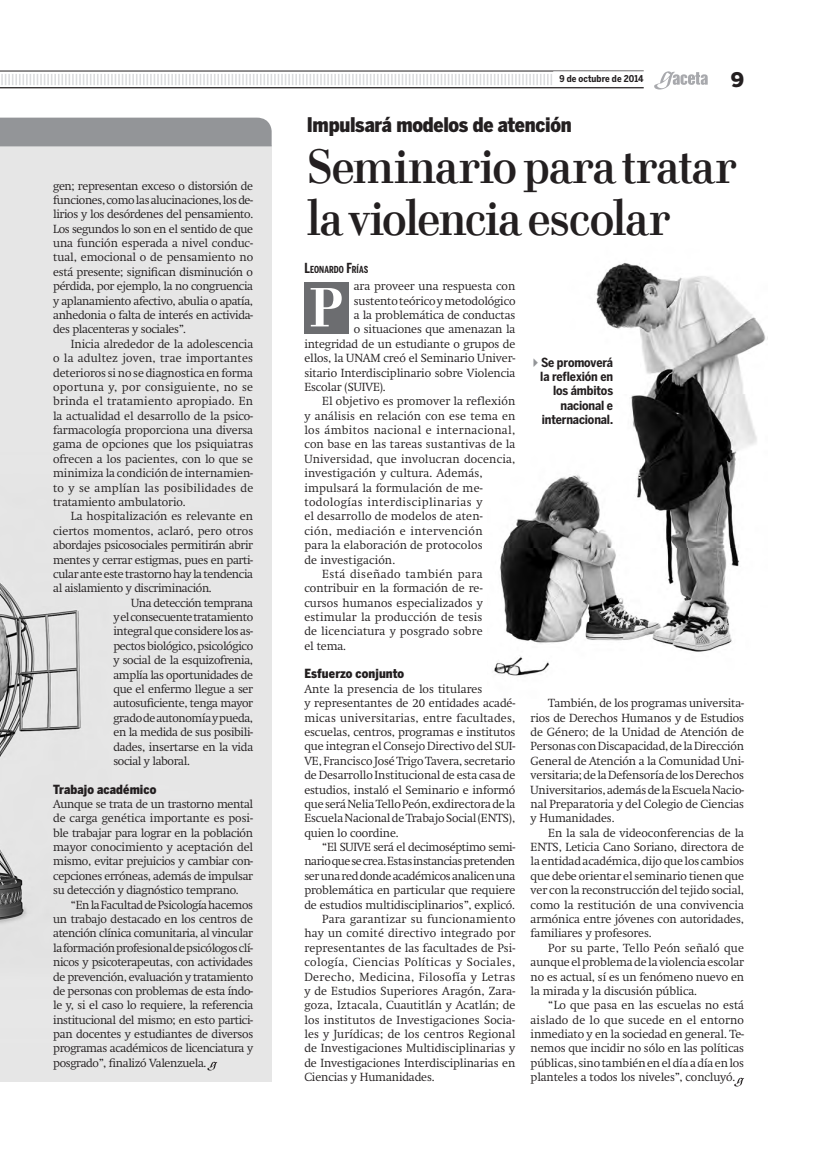
<style>
.page{position:relative;width:815px;height:1152px;background:#fff}
.page>*{position:absolute;margin:0;border:0;box-sizing:border-box;transform-origin:0 0}
._3_0_Tex_Cap_4{font:700 56.38px "Cellini TF";color:#fff}
._1_0_Cabeza_Principa{font:700 48.75px/51.2px "Cellini TF";letter-spacing:-.015em;color:#231f20;scale:.95 1}
._0_0_Balazo{font:900 condensed 20px "Benton Sans";letter-spacing:-.015em;color:#231f20}
.t1{font:900 20px "Benton Sans";color:#231f20}
.t2{font:700 condensed 12.5px/14.4px "Benton Sans";letter-spacing:-.01em;color:#231f20;text-align:right}
._3_0_Descanso{font:900 condensed 12.5px "Benton Sans";letter-spacing:.005em;color:#231f20}
._3_0_Texto{font:300 11.62px/14.4px "Swift";letter-spacing:-.01em;color:#231f20;text-align:justify}
._3_0_Texto-2{font:300 11.62px/14.4px "Swift";letter-spacing:.01em;color:#231f20}
._3_0_Tex_Cap_4-2{font:300 11.62px "Swift";letter-spacing:-.01em;color:#231f20}
._4_0_Crédito_nota{font:700 extra-condensed 9.62px "Benton Sans";letter-spacing:.005em;color:#231f20}
._9_0_Folio_Fecha{font:700 condensed 9.38px "Benton Sans";letter-spacing:.01em;color:#231f20}
.s1{font-size:13.75px}
</style>
<div class="page">
<hr style="left:0;top:71px;width:644px;height:1px;background:#231f20">
<hr style="left:0;top:87px;width:644px;height:1px;background:#231f20">
<svg style="left:654px;top:71px;width:54px;height:19px"></svg>
<div style="left:0;top:146px;width:272px;height:935px;background:#e6e6e6"></div>
<div style="left:553px;top:71px;width:97px;height:15px;background:#fff"></div>
<svg style="left:1px;top:74px;width:551px;height:11px"></svg>
<img style="left:494px;top:263px;width:272px;height:413px">
<div style="left:304px;top:282px;width:45px;height:51px;background:#6c6d70"></div>
<svg style="left:734px;top:1077px;width:10px;height:9px"></svg>
<div style="left:0;top:118px;width:272px;height:28px;background:#939598"></div>
<svg style="left:207px;top:1061px;width:10px;height:9px"></svg>
<svg style="left:534px;top:358px;width:4px;height:8px"></svg>
<p class="_3_0_Texto" style="left:53px;top:178px;width:202px">gen; representan exceso o distorsión de funciones, como las alucinaciones, los de&shy;lirios y los desórdenes del pensamiento.<br>Los segundos lo son en el sentido de que una función esperada a nivel conduc&shy;tual, emocional o de pensamiento no está presente; significan disminución o pérdida, por ejemplo, la no congruencia y aplanamiento afectivo, abulia o apatía, anhedonia o falta de interés en activida&shy;des placenteras y sociales”.</p>
<p class="_3_0_Texto" style="left:53px;top:337px;width:202px;text-indent:18px">Inicia alrededor de la adolescencia o la adultez joven, trae importantes deterioros si no se diagnostica en forma oportuna y, por consiguiente, no se brinda el tratamiento apropiado. En la actualidad el desarrollo de la psico&shy;farmacología proporciona una diversa gama de opciones que los psiquiatras ofrecen a los pacientes, con lo que se minimiza la condición de internamien&shy;to y se amplían las posibilidades de tratamiento ambulatorio.</p>
<p class="_3_0_Texto" style="left:53px;top:509px;width:202px;text-indent:18px">La hospitalización es relevante en ciertos momentos, aclaró, pero otros abordajes psicosociales permitirán abrir mentes y cerrar estigmas, pues en parti&shy;cular ante este trastorno hay la tendencia al aislamiento y discriminación.</p>
<p class="_3_0_Texto" style="left:113px;top:595px;width:141px;text-indent:18px">Una detección temprana y el consecuente tratamiento integral que considere los as&shy;pectos biológico, psicológico y social de la esquizofrenia, amplía las oportunidades de que el enfermo llegue a ser autosuficiente, tenga mayor grado de autonomía y pueda, en la medida de sus posibili&shy;dades, insertarse en la vida social y laboral.</p>
<p class="_3_0_Descanso" style="left:53px;top:781px;width:105px">Trabajo académico</p>
<p class="_3_0_Texto" style="left:53px;top:796px;width:202px">Aunque se trata de un trastorno mental de carga genética importante es posi&shy;ble trabajar para lograr en la población mayor conocimiento y aceptación del mismo, evitar prejuicios y cambiar con&shy;cepciones erróneas, además de impulsar su detección y diagnóstico temprano.</p>
<p class="_3_0_Texto" style="left:53px;top:897px;width:202px;text-indent:18px">“En la Facultad de Psicología hacemos un trabajo destacado en los centros de atención clínica comunitaria, al vincular la formación profesional de psicólogos clí&shy;nicos y psicoterapeutas, con actividades de prevención, evaluación y tratamiento de personas con problemas de esta índo&shy;le y, si el caso lo requiere, la referencia institucional del mismo; en esto partici&shy;pan docentes y estudiantes de diversos programas académicos de licenciatura y posgrado”, finalizó Valenzuela.</p>
<p class="_9_0_Folio_Fecha" style="left:559px;top:73px;width:86px">9 de octubre de 2014</p>
<p class="t1" style="left:731px;top:68px;width:15px">9</p>
<p class="_0_0_Balazo" style="left:307px;top:113px;width:266px">Impulsará modelos de atención</p>
<p class="_1_0_Cabeza_Principa" style="left:307px;top:140px;width:454px">Seminario para tratar la violencia escolar</p>
<p class="_4_0_Crédito_nota" style="left:304px;top:263px;width:65px"><span class="s1">L</span>EONARDO <span class="s1">F</span>RÍAS</p>
<p class="_3_0_Tex_Cap_4" style="left:309px;top:274px;width:36px">P</p>
<p class="_3_0_Tex_Cap_4-2" style="left:354px;top:279px;width:163px">ara proveer una respuesta con</p>
<p class="_3_0_Tex_Cap_4-2" style="left:354px;top:294px;width:163px">sustento teórico y metodológico</p>
<p class="_3_0_Tex_Cap_4-2" style="left:354px;top:308px;width:163px">a la problemática de conductas</p>
<p class="_3_0_Tex_Cap_4-2" style="left:354px;top:322px;width:163px">o situaciones que amenazan la</p>
<p class="_3_0_Tex_Cap_4-2" style="left:304px;top:337px;width:213px">integridad de un estudiante o grupos de</p>
<p class="_3_0_Tex_Cap_4-2" style="left:304px;top:351px;width:213px">ellos, la UNAM creó el Seminario Univer-</p>
<p class="_3_0_Tex_Cap_4-2" style="left:304px;top:366px;width:212px">sitario Interdisciplinario sobre Violencia</p>
<p class="_3_0_Tex_Cap_4-2" style="left:304px;top:380px;width:83px">Escolar (SUIVE).</p>
<p class="_3_0_Texto-2" style="left:304px;top:394px;width:213px;text-indent:18px">El objetivo es promover la reflexión y análisis en relación con ese tema en los ámbitos nacional e internacional, con base en las tareas sustantivas de la Universidad, que involucran docencia, investigación y cultura. Además, impulsará la formulación de me&shy;todologías interdisciplinarias y<br>el desarrollo de modelos de aten-<br>ción, mediación e intervención<br>para la elaboración de protocolos<br>de investigación.</p>
<p class="_3_0_Texto" style="left:304px;top:567px;width:180px;text-indent:18px">Está diseñado también para contribuir en la formación de re&shy;cursos humanos especializados y estimular la producción de tesis de licenciatura y posgrado sobre el tema.</p>
<p class="_3_0_Descanso" style="left:304px;top:666px;width:101px">Esfuerzo conjunto</p>
<p class="_3_0_Texto" style="left:304px;top:681px;width:213px;text-align:left">Ante la presencia de los titulares<br>y representantes de 20 entidades acadé&shy;micas universitarias, entre facultades, escuelas, centros, programas e institutos que integran el Consejo Directivo del SUI-VE, Francisco José Trigo Tavera, secretario de Desarrollo Institucional de esta casa de estudios, instaló el Seminario e informó que será Nelia Tello Peón, exdirectora de la Escuela Nacional de Trabajo Social (ENTS), quien lo coordine.</p>
<p class="_3_0_Texto" style="left:304px;top:840px;width:213px;text-indent:18px">“El SUIVE será el decimoséptimo semi&shy;nario que se crea. Estas instancias pretenden ser una red donde académicos analicen una problemática en particular que requiere de estudios multidisciplinarios”, explicó.</p>
<p class="_3_0_Texto" style="left:304px;top:912px;width:213px;text-indent:18px">Para garantizar su funcionamiento hay un comité directivo integrado por representantes de las facultades de Psi&shy;cología, Ciencias Políticas y Sociales, Derecho, Medicina, Filosofía y Letras y de Estudios Superiores Aragón, Zara&shy;goza, Iztacala, Cuautitlán y Acatlán; de los institutos de Investigaciones Socia&shy;les y Jurídicas; de los centros Regional de Investigaciones Multidisciplinarias y de Investigaciones Interdisciplinarias en Ciencias y Humanidades.</p>
<p class="t2" style="left:540px;top:355px;width:74px">Se promoverá la reflexión en los ámbitos nacional e internacional.</p>
<p class="_3_0_Texto" style="left:531px;top:696px;width:215px;text-indent:18px">También, de los programas universita&shy;rios de Derechos Humanos y de Estudios de Género; de la Unidad de Atención de Personas con Discapacidad, de la Dirección General de Atención a la Comunidad Uni&shy;versitaria; de la Defensoría de los Derechos Universitarios, además de la Escuela Nacio&shy;nal Preparatoria y del Colegio de Ciencias y Humanidades.</p>
<p class="_3_0_Texto" style="left:531px;top:825px;width:215px;text-indent:18px">En la sala de videoconferencias de la ENTS, Leticia Cano Soriano, directora de la entidad académica, dijo que los cambios que debe orientar el seminario tienen que ver con la reconstrucción del tejido social, como la restitución de una convivencia armónica entre jóvenes con autoridades, familiares y profesores.</p>
<p class="_3_0_Texto" style="left:531px;top:940px;width:215px;text-indent:18px">Por su parte, Tello Peón señaló que aunque el problema de la violencia escolar no es actual, sí es un fenómeno nuevo en la mirada y la discusión pública.</p>
<p class="_3_0_Texto" style="left:531px;top:998px;width:215px;text-indent:18px">“Lo que pasa en las escuelas no está aislado de lo que sucede en el entorno inmediato y en la sociedad en general. Te&shy;nemos que incidir no sólo en las políticas públicas, sino también en el día a día en los planteles a todos los niveles”, concluyó.</p>
</div>
